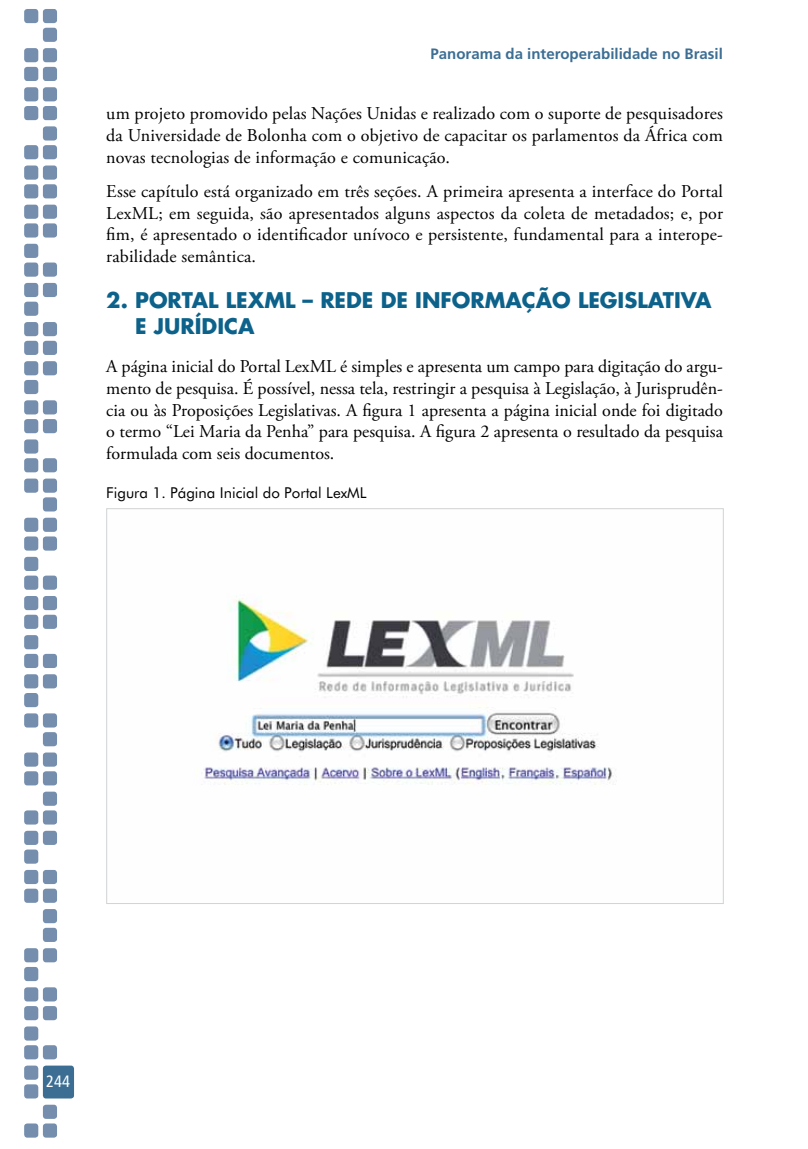
<style>
.page{position:relative;width:808px;height:1149px;background:#fff}
.page>*{position:absolute;margin:0;border:0;box-sizing:border-box;transform-origin:0 0}
.t1{font:700 21px "Futura";color:#0c628a}
.t2{font:18px/21.6px "Adobe Garamond Pro";letter-spacing:.01em;color:#000;text-align:justify}
.t3{font:condensed 16.35px "Frutiger";color:#fff}
.t4{font:700 15px "Frutiger";color:#3c6e94}
.t5{font:15px "Futura BT";color:#000}
</style>
<div class="page">
<div style="left:43px;top:1065px;width:31px;height:33px;background:#3c6e94;border-radius:3px"></div>
<div style="left:43px;top:810px;width:14px;height:14px;background:#758ead;border-radius:3px"></div>
<div style="left:43px;top:791px;width:14px;height:14px;background:#758ead;border-radius:3px"></div>
<div style="left:24px;top:9px;width:14px;height:14px;background:#758ead;border-radius:3px"></div>
<div style="left:43px;top:28px;width:14px;height:14px;background:#758ead;border-radius:3px"></div>
<div style="left:43px;top:9px;width:14px;height:14px;background:#758ead;border-radius:3px"></div>
<div style="left:24px;top:165px;width:14px;height:15px;background:#758ead;border-radius:3px"></div>
<div style="left:24px;top:184px;width:14px;height:14px;background:#758ead;border-radius:3px"></div>
<div style="left:43px;top:184px;width:14px;height:14px;background:#758ead;border-radius:3px"></div>
<div style="left:43px;top:165px;width:14px;height:15px;background:#758ead;border-radius:3px"></div>
<div style="left:24px;top:322px;width:14px;height:14px;background:#758ead;border-radius:3px"></div>
<div style="left:24px;top:341px;width:14px;height:14px;background:#758ead;border-radius:3px"></div>
<div style="left:43px;top:341px;width:14px;height:14px;background:#758ead;border-radius:3px"></div>
<div style="left:43px;top:322px;width:14px;height:14px;background:#758ead;border-radius:3px"></div>
<div style="left:24px;top:478px;width:14px;height:14px;background:#758ead;border-radius:3px"></div>
<div style="left:43px;top:497px;width:14px;height:14px;background:#758ead;border-radius:3px"></div>
<div style="left:43px;top:478px;width:14px;height:14px;background:#758ead;border-radius:3px"></div>
<div style="left:24px;top:635px;width:14px;height:14px;background:#758ead;border-radius:3px"></div>
<div style="left:24px;top:653px;width:14px;height:14px;background:#758ead;border-radius:3px"></div>
<div style="left:43px;top:653px;width:14px;height:14px;background:#758ead;border-radius:3px"></div>
<div style="left:24px;top:810px;width:14px;height:14px;background:#758ead;border-radius:3px"></div>
<div style="left:24px;top:947px;width:14px;height:15px;background:#758ead;border-radius:3px"></div>
<div style="left:24px;top:966px;width:14px;height:14px;background:#758ead;border-radius:3px"></div>
<div style="left:43px;top:947px;width:14px;height:15px;background:#758ead;border-radius:3px"></div>
<div style="left:24px;top:87px;width:14px;height:14px;background:#758ead;border-radius:3px"></div>
<div style="left:24px;top:106px;width:14px;height:14px;background:#758ead;border-radius:3px"></div>
<div style="left:43px;top:106px;width:14px;height:14px;background:#758ead;border-radius:3px"></div>
<div style="left:43px;top:87px;width:14px;height:14px;background:#758ead;border-radius:3px"></div>
<div style="left:24px;top:244px;width:14px;height:14px;background:#758ead;border-radius:3px"></div>
<div style="left:24px;top:262px;width:14px;height:14px;background:#758ead;border-radius:3px"></div>
<div style="left:43px;top:262px;width:14px;height:14px;background:#758ead;border-radius:3px"></div>
<div style="left:24px;top:400px;width:14px;height:14px;background:#758ead;border-radius:3px"></div>
<div style="left:24px;top:419px;width:14px;height:14px;background:#758ead;border-radius:3px"></div>
<div style="left:43px;top:419px;width:14px;height:14px;background:#758ead;border-radius:3px"></div>
<div style="left:43px;top:400px;width:14px;height:14px;background:#758ead;border-radius:3px"></div>
<div style="left:24px;top:556px;width:14px;height:15px;background:#758ead;border-radius:3px"></div>
<div style="left:24px;top:575px;width:14px;height:14px;background:#758ead;border-radius:3px"></div>
<div style="left:43px;top:575px;width:14px;height:14px;background:#758ead;border-radius:3px"></div>
<div style="left:24px;top:713px;width:14px;height:14px;background:#758ead;border-radius:3px"></div>
<div style="left:43px;top:732px;width:14px;height:14px;background:#758ead;border-radius:3px"></div>
<div style="left:43px;top:713px;width:14px;height:14px;background:#758ead;border-radius:3px"></div>
<div style="left:24px;top:869px;width:14px;height:14px;background:#758ead;border-radius:3px"></div>
<div style="left:24px;top:888px;width:14px;height:14px;background:#758ead;border-radius:3px"></div>
<div style="left:43px;top:888px;width:14px;height:14px;background:#758ead;border-radius:3px"></div>
<div style="left:43px;top:869px;width:14px;height:14px;background:#758ead;border-radius:3px"></div>
<div style="left:24px;top:1026px;width:14px;height:14px;background:#758ead;border-radius:3px"></div>
<div style="left:24px;top:1044px;width:14px;height:14px;background:#758ead;border-radius:3px"></div>
<div style="left:43px;top:1044px;width:14px;height:14px;background:#758ead;border-radius:3px"></div>
<div style="left:24px;top:48px;width:14px;height:14px;background:#758ead;border-radius:3px"></div>
<div style="left:24px;top:67px;width:14px;height:14px;background:#758ead;border-radius:3px"></div>
<div style="left:43px;top:67px;width:14px;height:14px;background:#758ead;border-radius:3px"></div>
<div style="left:43px;top:48px;width:14px;height:14px;background:#758ead;border-radius:3px"></div>
<div style="left:24px;top:204px;width:14px;height:15px;background:#758ead;border-radius:3px"></div>
<div style="left:24px;top:223px;width:14px;height:14px;background:#758ead;border-radius:3px"></div>
<div style="left:43px;top:223px;width:14px;height:14px;background:#758ead;border-radius:3px"></div>
<div style="left:43px;top:204px;width:14px;height:15px;background:#758ead;border-radius:3px"></div>
<div style="left:24px;top:361px;width:14px;height:14px;background:#758ead;border-radius:3px"></div>
<div style="left:24px;top:380px;width:14px;height:14px;background:#758ead;border-radius:3px"></div>
<div style="left:43px;top:361px;width:14px;height:14px;background:#758ead;border-radius:3px"></div>
<div style="left:24px;top:517px;width:14px;height:14px;background:#758ead;border-radius:3px"></div>
<div style="left:24px;top:536px;width:14px;height:14px;background:#758ead;border-radius:3px"></div>
<div style="left:43px;top:536px;width:14px;height:14px;background:#758ead;border-radius:3px"></div>
<div style="left:43px;top:517px;width:14px;height:14px;background:#758ead;border-radius:3px"></div>
<div style="left:24px;top:674px;width:14px;height:14px;background:#758ead;border-radius:3px"></div>
<div style="left:24px;top:692px;width:14px;height:15px;background:#758ead;border-radius:3px"></div>
<div style="left:43px;top:674px;width:14px;height:14px;background:#758ead;border-radius:3px"></div>
<div style="left:24px;top:830px;width:14px;height:14px;background:#758ead;border-radius:3px"></div>
<div style="left:24px;top:849px;width:14px;height:14px;background:#758ead;border-radius:3px"></div>
<div style="left:43px;top:830px;width:14px;height:14px;background:#758ead;border-radius:3px"></div>
<div style="left:24px;top:986px;width:14px;height:15px;background:#758ead;border-radius:3px"></div>
<div style="left:24px;top:1005px;width:14px;height:14px;background:#758ead;border-radius:3px"></div>
<div style="left:43px;top:1005px;width:14px;height:14px;background:#758ead;border-radius:3px"></div>
<div style="left:43px;top:986px;width:14px;height:15px;background:#758ead;border-radius:3px"></div>
<div style="left:24px;top:145px;width:14px;height:14px;background:#758ead;border-radius:3px"></div>
<div style="left:43px;top:145px;width:14px;height:14px;background:#758ead;border-radius:3px"></div>
<div style="left:43px;top:126px;width:14px;height:14px;background:#758ead;border-radius:3px"></div>
<div style="left:24px;top:283px;width:14px;height:14px;background:#758ead;border-radius:3px"></div>
<div style="left:24px;top:301px;width:14px;height:15px;background:#758ead;border-radius:3px"></div>
<div style="left:43px;top:283px;width:14px;height:14px;background:#758ead;border-radius:3px"></div>
<div style="left:24px;top:439px;width:14px;height:14px;background:#758ead;border-radius:3px"></div>
<div style="left:24px;top:458px;width:14px;height:14px;background:#758ead;border-radius:3px"></div>
<div style="left:43px;top:458px;width:14px;height:14px;background:#758ead;border-radius:3px"></div>
<div style="left:24px;top:595px;width:14px;height:15px;background:#758ead;border-radius:3px"></div>
<div style="left:24px;top:614px;width:14px;height:14px;background:#758ead;border-radius:3px"></div>
<div style="left:43px;top:614px;width:14px;height:14px;background:#758ead;border-radius:3px"></div>
<div style="left:43px;top:595px;width:14px;height:15px;background:#758ead;border-radius:3px"></div>
<div style="left:24px;top:752px;width:14px;height:14px;background:#758ead;border-radius:3px"></div>
<div style="left:24px;top:771px;width:14px;height:14px;background:#758ead;border-radius:3px"></div>
<div style="left:43px;top:771px;width:14px;height:14px;background:#758ead;border-radius:3px"></div>
<div style="left:43px;top:752px;width:14px;height:14px;background:#758ead;border-radius:3px"></div>
<div style="left:43px;top:927px;width:14px;height:14px;background:#758ead;border-radius:3px"></div>
<div style="left:43px;top:908px;width:14px;height:14px;background:#758ead;border-radius:3px"></div>
<div style="left:24px;top:1065px;width:14px;height:14px;background:#758ead;border-radius:3px"></div>
<div style="left:24px;top:1083px;width:14px;height:15px;background:#758ead;border-radius:3px"></div>
<div style="left:24px;top:1123px;width:14px;height:14px;background:#758ead;border-radius:3px"></div>
<div style="left:43px;top:1123px;width:14px;height:14px;background:#758ead;border-radius:3px"></div>
<div style="left:43px;top:1104px;width:14px;height:14px;background:#758ead;border-radius:3px"></div>
<img style="left:201px;top:598px;width:415px;height:187px">
<p class="t4" style="left:431px;top:45px;width:294px">Panorama da interoperabilidade no Brasil</p>
<p class="t2" style="left:106px;top:103px;width:618px">um projeto promovido pelas Nações Unidas e realizado com o suporte de pesquisadores da Universidade de Bolonha com o objetivo de capacitar os parlamentos da África com novas tecnologias de informação e comunicação.</p>
<p class="t2" style="left:106px;top:181px;width:618px">Esse capítulo está organizado em três seções. A primeira apresenta a interface do Portal LexML; em seguida, são apresentados alguns aspectos da coleta de metadados; e, por fim, é apresentado o identificador unívoco e persistente, fundamental para a interope&shy;rabilidade semântica.</p>
<p class="t1" style="left:106px;top:286px;width:242px">2. PORTAL LEXML – REDE</p>
<p class="t1" style="left:381px;top:286px;width:330px">DE IN FORMAÇÃO LEGISLATIVA</p>
<p class="t1" style="left:135px;top:312px;width:119px">E JURÍDICA</p>
<p class="t2" style="left:106px;top:356px;width:618px">A página inicial do Portal LexML é simples e apresenta um campo para digitação do argu&shy;mento de pesquisa. É possível, nessa tela, restringir a pesquisa à Legislação, à Jurisprudên&shy;cia ou às Proposições Legislativas. A figura 1 apresenta a página inicial onde foi digitado o termo “Lei Maria da Penha” para pesquisa. A figura 2 apresenta o resultado da pesquisa formulada com seis documentos.</p>
<p class="t5" style="left:106px;top:483px;width:262px">Figura 1. Página Inicial do Portal LexML</p>
<p class="t3" style="left:46px;top:1070px;width:25px">244</p>
</div>
